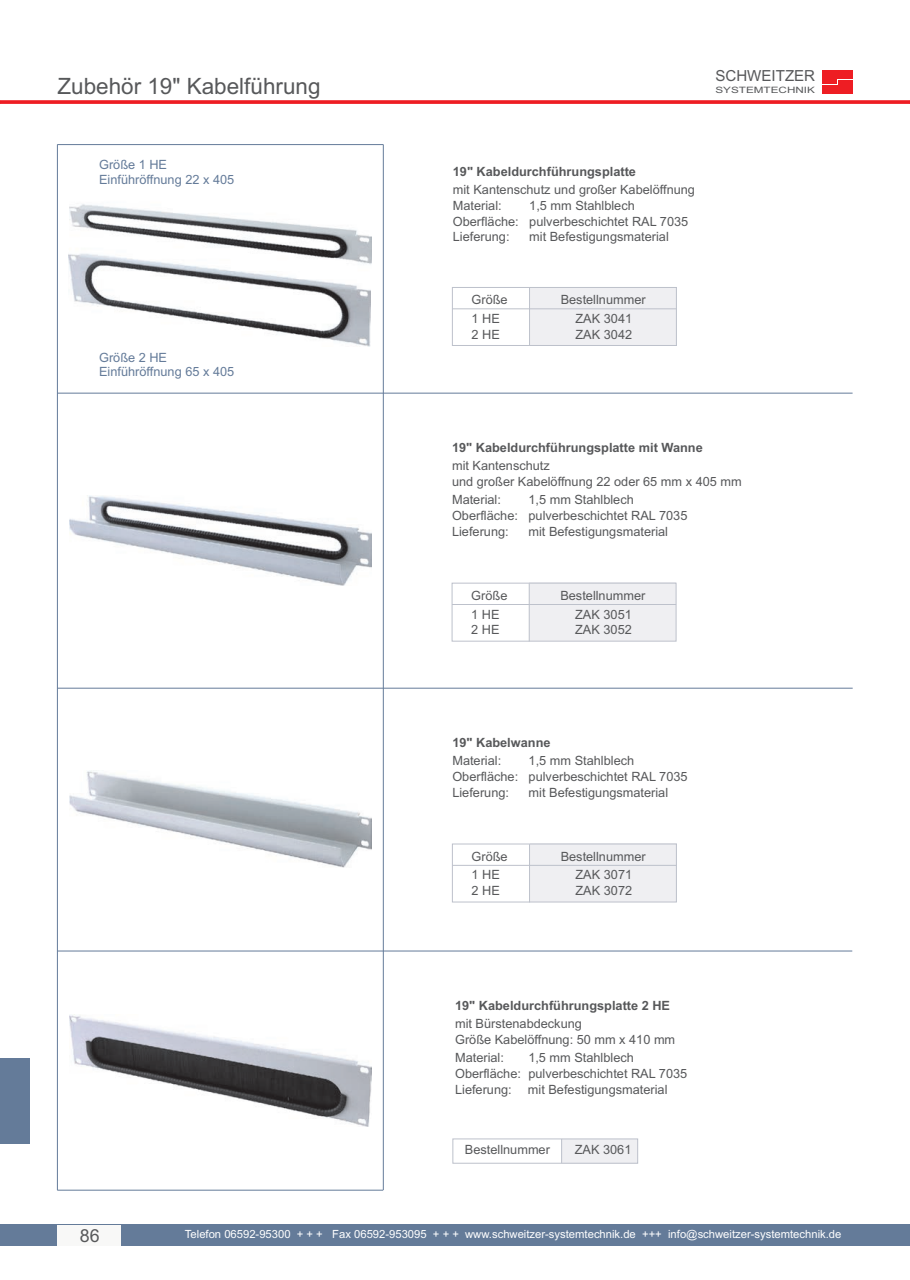
<style>
.page{position:relative;width:910px;height:1280px;background:#fff}
.page>*{position:absolute;margin:0;border:0;box-sizing:border-box;transform-origin:0 0}
.t1{font:22.5px "Arial";color:#57585a}
.t2{font:18px "Arial";color:#57585a}
.t3{font:15.3px "Arial";color:#57585a}
.t4{font:12.75px/15.6px "Arial";color:#57585a}
.t5{font:700 12.75px "Arial";color:#57585a}
.t6{font:12.75px/14.2px "Arial";color:#647b99}
.t7{font:11.25px "Arial";color:#fff}
.t8{font:8.7px "Arial";color:#57585a;scale:1.34 1}
</style>
<div class="page">
<div style="left:0;top:1225px;width:910px;height:21px;background:#647b99"></div>
<div style="left:57px;top:1225px;width:64px;height:21px;background:#f8f8f7"></div>
<hr style="left:0;top:101px;width:910px;height:2px;background:#ee1d23">
<div style="left:822px;top:85px;width:31px;height:8px;background:#ee1d23"></div>
<div style="left:822px;top:70px;width:31px;height:8px;background:#ee1d23"></div>
<div style="left:822px;top:78px;width:15px;height:6px;background:#ee1d23"></div>
<div style="left:838px;top:80px;width:15px;height:5px;background:#ee1d23"></div>
<div style="left:530px;top:844px;width:146px;height:58px;background:#efeff2"></div>
<div style="left:452px;top:844px;width:225px;height:58px;border:1px solid #bdc1cb"></div>
<hr style="left:452px;top:865px;width:224px;height:1px;background:#bdc1cb">
<hr style="left:529px;top:844px;width:1px;height:58px;background:#bdc1cb">
<div style="left:529px;top:583px;width:147px;height:58px;background:#efeff2"></div>
<div style="left:452px;top:583px;width:224px;height:58px;border:1px solid #bdc1cb"></div>
<hr style="left:452px;top:604px;width:224px;height:1px;background:#bdc1cb">
<hr style="left:529px;top:583px;width:1px;height:58px;background:#bdc1cb">
<div style="left:530px;top:287px;width:146px;height:58px;background:#efeff2"></div>
<div style="left:452px;top:287px;width:225px;height:59px;border:1px solid #bdc1cb"></div>
<hr style="left:452px;top:308px;width:224px;height:1px;background:#bdc1cb">
<hr style="left:529px;top:288px;width:1px;height:58px;background:#bdc1cb">
<hr style="left:57px;top:144px;width:326px;height:1px;background:#647b99">
<hr style="left:57px;top:951px;width:795px;height:1px;background:#647b99">
<hr style="left:57px;top:393px;width:796px;height:1px;background:#647b99">
<hr style="left:57px;top:1190px;width:326px;height:1px;background:#647b99">
<hr style="left:383px;top:145px;width:1px;height:1045px;background:#647b99">
<hr style="left:57px;top:145px;width:1px;height:1045px;background:#647b99">
<img style="left:69px;top:770px;width:302px;height:98px">
<img style="left:70px;top:496px;width:302px;height:89px">
<img style="left:68px;top:254px;width:302px;height:93px">
<img style="left:69px;top:204px;width:302px;height:75px">
<img style="left:69px;top:1015px;width:302px;height:111px">
<div style="left:0;top:1059px;width:30px;height:85px;background:#647b99"></div>
<div style="left:562px;top:1139px;width:76px;height:24px;background:#efeff2"></div>
<div style="left:452px;top:1138px;width:186px;height:25px;border:1px solid #bdc1cb"></div>
<svg style="left:561px;top:1139px;width:1px;height:24px"></svg>
<hr style="left:58px;top:688px;width:795px;height:1px;background:#647b99">
<h1 class="t1" style="left:57px;top:77px;width:265px">Zubehör 19" Kabelführung</h1>
<p class="t6" style="left:99px;top:159px;width:137px">Größe 1 HE<br>Einführöffnung 22 x 405</p>
<p class="t6" style="left:99px;top:352px;width:137px">Größe 2 HE<br>Einführöffnung 65 x 405</p>
<p class="t3" style="left:715px;top:70px;width:101px">SCHWEITZER</p>
<p class="t8" style="left:715px;top:87px;width:76px">SYSTEMTECHNIK</p>
<p class="t5" style="left:453px;top:166px;width:185px">19" Kabeldurchführungsplatte</p>
<p class="t4" style="left:453px;top:183px;width:244px">mit Kantenschutz und großer Kabelöffnung<br>Material:</p>
<p class="t4" style="left:453px;top:199px;width:237px;text-indent:76px">1,5 mm Stahlblech<br>Oberfläche: pulverbeschichtet RAL 7035<br>Lieferung:</p>
<p class="t4" style="left:529px;top:230px;width:141px">mit Befestigungsmaterial</p>
<p class="t4" style="left:472px;top:293px;width:38px">Größe</p>
<p class="t4" style="left:561px;top:293px;width:87px">Bestellnummer</p>
<p class="t4" style="left:472px;top:312px;width:30px">1 HE</p>
<p class="t4" style="left:575px;top:312px;width:58px">ZAK 3041</p>
<p class="t4" style="left:472px;top:327px;width:30px">2 HE</p>
<p class="t4" style="left:575px;top:327px;width:58px">ZAK 3042</p>
<p class="t5" style="left:452px;top:442px;width:252px">19" Kabeldurchführungsplatte mit Wanne</p>
<p class="t4" style="left:452px;top:459px;width:291px">mit Kantenschutz<br>und großer Kabelöffnung 22 oder 65 mm x 405 mm</p>
<p class="t4" style="left:452px;top:493px;width:50px">Material:</p>
<p class="t4" style="left:452px;top:493px;width:237px;text-indent:76px">1,5 mm Stahlblech<br>Oberfläche: pulverbeschichtet RAL 7035<br>Lieferung:</p>
<p class="t4" style="left:528px;top:525px;width:141px">mit Befestigungsmaterial</p>
<p class="t4" style="left:471px;top:589px;width:38px">Größe</p>
<p class="t4" style="left:560px;top:589px;width:87px">Bestellnummer</p>
<p class="t4" style="left:471px;top:607px;width:30px">1 HE</p>
<p class="t4" style="left:575px;top:607px;width:58px">ZAK 3051</p>
<p class="t4" style="left:471px;top:623px;width:30px">2 HE</p>
<p class="t4" style="left:575px;top:623px;width:58px">ZAK 3052</p>
<p class="t5" style="left:452px;top:737px;width:100px">19" Kabelwanne</p>
<p class="t4" style="left:452px;top:754px;width:50px">Material:</p>
<p class="t4" style="left:452px;top:754px;width:237px;text-indent:76px">1,5 mm Stahlblech<br>Oberfläche: pulverbeschichtet RAL 7035<br>Lieferung:</p>
<p class="t4" style="left:529px;top:785px;width:141px">mit Befestigungsmaterial</p>
<p class="t4" style="left:472px;top:850px;width:38px">Größe</p>
<p class="t4" style="left:561px;top:850px;width:87px">Bestellnummer</p>
<p class="t4" style="left:472px;top:868px;width:30px">1 HE</p>
<p class="t4" style="left:575px;top:868px;width:58px">ZAK 3071</p>
<p class="t4" style="left:472px;top:884px;width:30px">2 HE</p>
<p class="t4" style="left:575px;top:884px;width:58px">ZAK 3072</p>
<p class="t5" style="left:455px;top:1000px;width:217px">19" Kabeldurchführungsplatte 2 HE</p>
<p class="t4" style="left:455px;top:1017px;width:222px">mit Bürstenabdeckung<br>Größe Kabelöffnung: 50 mm x 410 mm</p>
<p class="t4" style="left:455px;top:1051px;width:50px">Material:</p>
<p class="t4" style="left:455px;top:1051px;width:234px;text-indent:73px">1,5 mm Stahlblech<br>Oberfläche: pulverbeschichtet RAL 7035<br>Lieferung:</p>
<p class="t4" style="left:528px;top:1082px;width:141px">mit Befestigungsmaterial</p>
<p class="t4" style="left:465px;top:1143px;width:87px">Bestellnummer</p>
<p class="t4" style="left:575px;top:1143px;width:58px">ZAK 3061</p>
<h2 class="t2" style="left:80px;top:1228px;width:21px">86</h2>
<p class="t7" style="left:185px;top:1230px;width:658px">Telefon 06592-95300 + + + Fax 06592-953095 + + + www.schweitzer-systemtechnik.de +++ info@schweitzer-systemtechnik.de</p>
</div>
